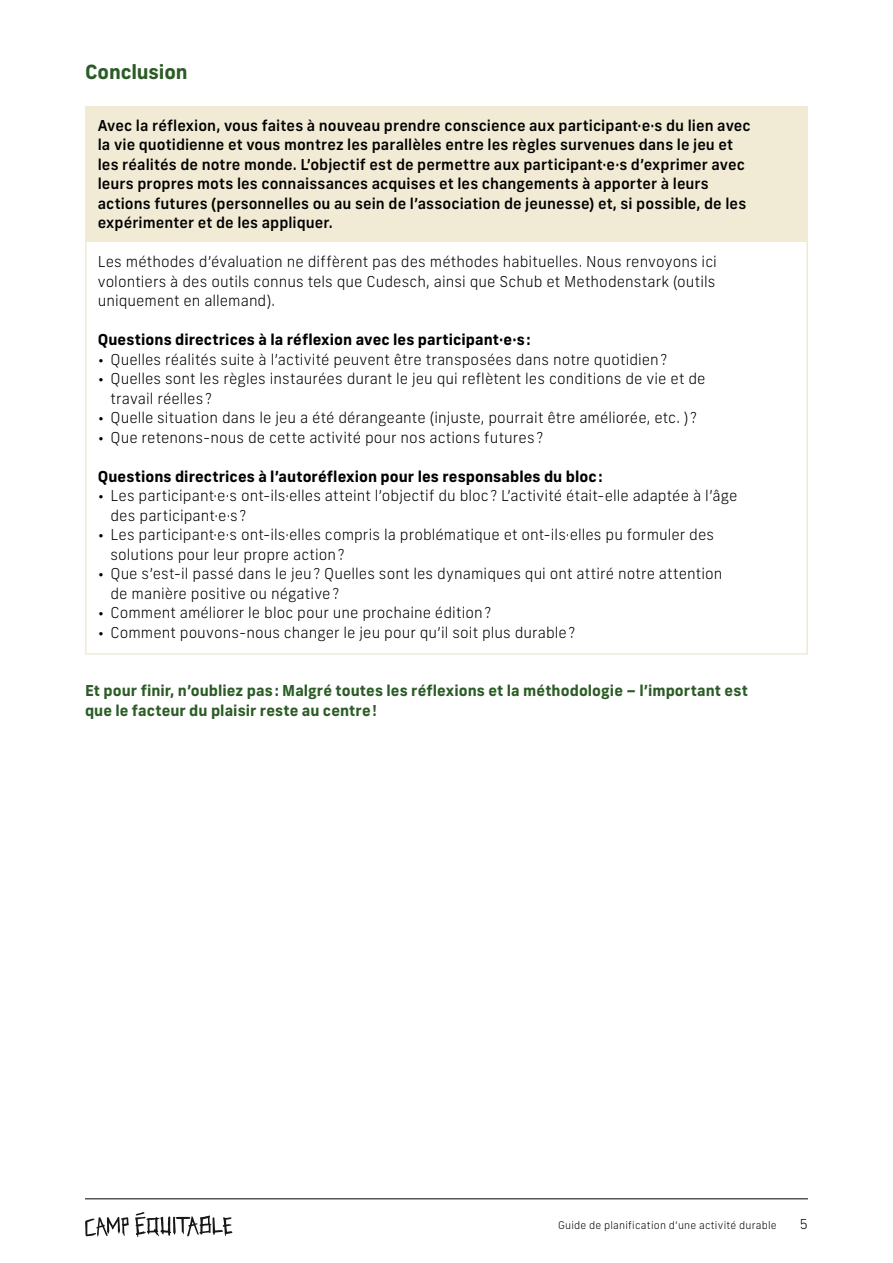
<style>
.page{position:relative;width:893px;height:1263px;background:#fff}
.page>*{position:absolute;margin:0;border:0;box-sizing:border-box;transform-origin:0 0}
.t1{font:700 19.5px "New Frank";letter-spacing:-.005em;color:#2b5c25}
.t2{font:300 15px/19.5px "New Frank";letter-spacing:.005em;color:#000}
.t3{font:500 15px/19.5px "New Frank";letter-spacing:.005em;color:#000}
.t4{font:700 15px "New Frank";letter-spacing:.005em;color:#000}
.t5{font:700 15px/19.5px "New Frank";letter-spacing:.005em;color:#2b5c25}
.t6{font:300 13.5px "New Frank";color:#000}
.t7{font:300 10.5px "New Frank";letter-spacing:.02em;color:#000}
</style>
<div class="page">
<svg style="left:85px;top:1217px;width:44px;height:19px"></svg>
<svg style="left:135px;top:1212px;width:97px;height:25px"></svg>
<hr style="left:85px;top:1198px;width:723px;height:1px;background:#000">
<div style="left:85px;top:106px;width:723px;height:136px;background:#f1ead4"></div>
<div style="left:85px;top:223px;width:723px;height:432px;border:2px solid #f1ead4"></div>
<h1 class="t1" style="left:85px;top:59px;width:104px">Conclusion</h1>
<p class="t3" style="left:98px;top:115px;width:654px">Avec la réflexion, vous faites à nouveau prendre conscience aux participant·e·s du lien avec la vie quotidienne et vous montrez les parallèles entre les règles survenues dans le jeu et les réalités de notre monde. L’objectif est de permettre aux participant·e·s d’exprimer avec leurs propres mots les connaissances acquises et les changements à apporter à leurs actions futures (personnelles ou au sein de l’association de jeunesse) et, si possible, de les expérimenter et de les appliquer.</p>
<p class="t2" style="left:98px;top:252px;width:621px;text-align:justify">Les méthodes d’évaluation ne diffèrent pas des méthodes habituelles. Nous renvoyons ici volontiers à des outils connus tels que Cudesch, ainsi que Schub et Methodenstark (outils uniquement en allemand).</p>
<p class="t4" style="left:98px;top:330px;width:434px">Questions directrices à la réflexion avec les participant·e·s:</p>
<p class="t2" style="left:98px;top:350px;width:571px">• Quelles réalités suite à l’activité peuvent être transposées dans notre quotidien?</p>
<p class="t2" style="left:111px;top:369px;width:596px;text-indent:-13px">• Quelles sont les règles instaurées durant le jeu qui reflètent les conditions de vie et de travail réelles?</p>
<p class="t2" style="left:98px;top:408px;width:601px">• Quelle situation dans le jeu a été dérangeante (injuste, pourrait être améliorée, etc. )?</p>
<p class="t2" style="left:98px;top:428px;width:447px">• Que retenons-nous de cette activité pour nos actions futures?</p>
<p class="t4" style="left:98px;top:466px;width:506px">Questions directrices à l’autoréflexion pour les responsables du bloc:</p>
<p class="t2" style="left:111px;top:486px;width:628px;text-indent:-13px">• Les participant·e·s ont-ils·elles atteint l’objectif du bloc? L’activité était-elle adaptée à l’âge des participant·e·s?</p>
<p class="t2" style="left:111px;top:525px;width:605px;text-indent:-13px">• Les participant·e·s ont-ils·elles compris la problématique et ont-ils·elles pu formuler des solutions pour leur propre action?</p>
<p class="t2" style="left:111px;top:564px;width:613px;text-indent:-13px">• Que s’est-il passé dans le jeu? Quelles sont les dynamiques qui ont attiré notre attention de manière positive ou négative?</p>
<p class="t2" style="left:98px;top:603px;width:395px">• Comment améliorer le bloc pour une prochaine édition?</p>
<p class="t2" style="left:98px;top:623px;width:479px">• Comment pouvons-nous changer le jeu pour qu’il soit plus durable?</p>
<p class="t5" style="left:85px;top:681px;width:664px">Et pour finir, n’oubliez pas: Malgré toutes les réflexions et la méthodologie – l’important est que le facteur du plaisir reste au centre!</p>
<p class="t7" style="left:558px;top:1219px;width:220px">Guide de planification d’une activité durable</p>
<p class="t6" style="left:800px;top:1216px;width:9px">5</p>
</div>
